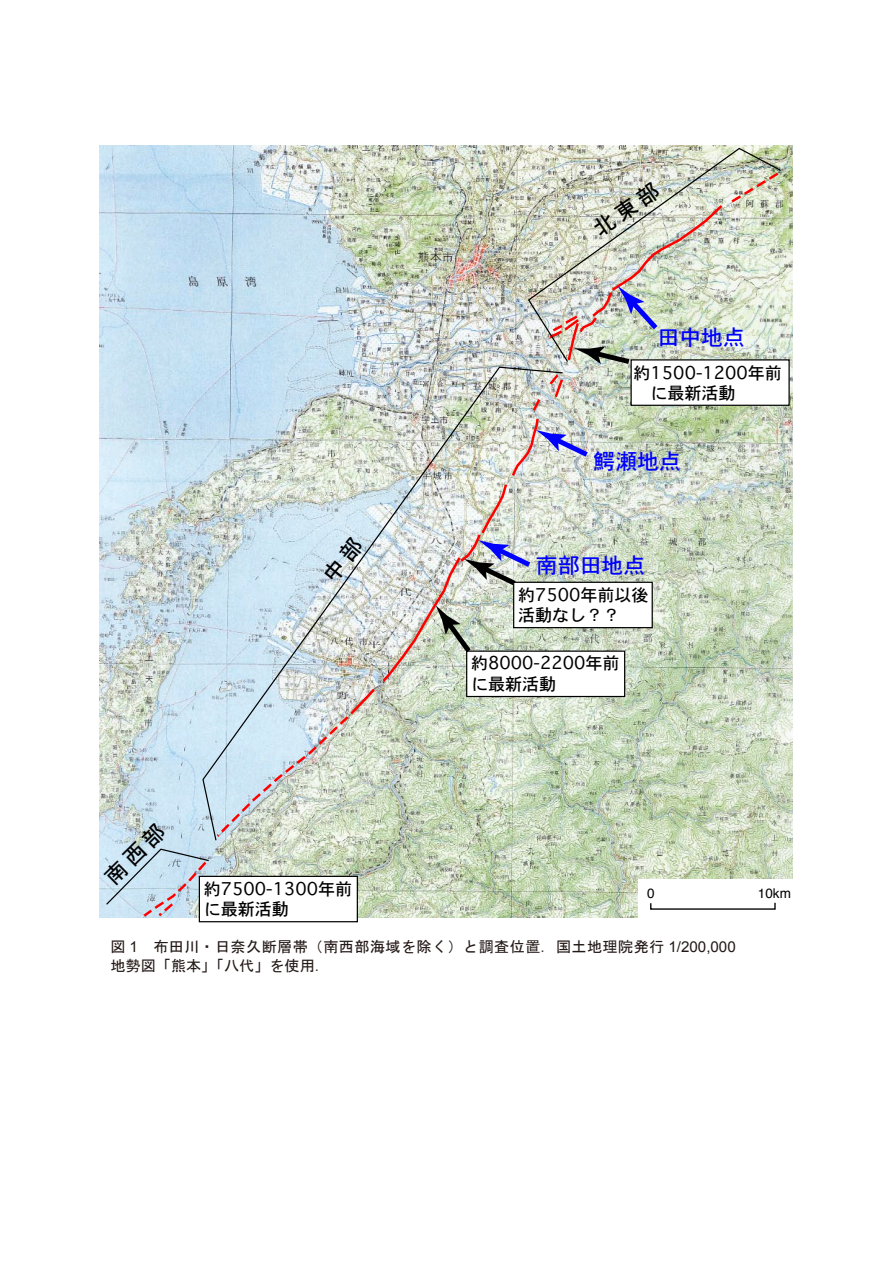
<style>
.page{position:relative;width:893px;height:1263px;background:#fff}
.page>*{position:absolute;margin:0;border:0;box-sizing:border-box;transform-origin:0 0}
.t1{font:21.9px "Osaka";color:#00f}
.t2{font:16.95px/20.4px "Osaka";color:#000}
.t3{font:15px/19.5px "MS Gothic";letter-spacing:.025em;color:#231916}
.t4{font:13.5px "Helvetica";color:#000}
.s1{font-family:"Arial"}
</style>
<div class="page">
<img style="left:100px;top:145px;width:692px;height:772px">
<div style="left:467px;top:651px;width:158px;height:45px;background:#fff"></div>
<div style="left:466px;top:650px;width:159px;height:47px;border:1px solid #000"></div>
<div style="left:631px;top:360px;width:158px;height:45px;background:#fff"></div>
<div style="left:630px;top:359px;width:160px;height:47px;border:1px solid #000"></div>
<img style="left:527px;top:147px;width:255px;height:216px">
<div style="left:514px;top:582px;width:138px;height:46px;background:#fff"></div>
<div style="left:513px;top:582px;width:140px;height:46px;border:1px solid #000"></div>
<div style="left:199px;top:876px;width:159px;height:46px;border:1px solid #000"></div>
<div style="left:639px;top:880px;width:160px;height:45px;background:#fff"></div>
<svg style="left:650px;top:902px;width:126px;height:8px"></svg>
<img style="left:547px;top:170px;width:234px;height:194px">
<svg style="left:102px;top:372px;width:486px;height:545px;background:#cdd8d4"></svg>
<p class="t1" style="left:657px;top:323px;width:89px">田中地点</p>
<p class="t2" style="left:651px;top:362px;width:133px;text-indent:-17px">約1500-1200年前に最新活動</p>
<p class="t1" style="left:593px;top:447px;width:89px">鰐瀬地点</p>
<p class="t1" style="left:536px;top:551px;width:111px">南部田地点</p>
<p class="t2" style="left:518px;top:584px;width:132px">約7500年前以後活動なし？？</p>
<p class="t2" style="left:204px;top:878px;width:150px">約7500-1300年前に最新活動</p>
<p class="t2" style="left:471px;top:653px;width:150px">約8000-2200年前に最新活動</p>
<p class="t4" style="left:647px;top:884px;width:9px">0</p>
<p class="t4" style="left:758px;top:884px;width:35px">10km</p>
<p class="t3" style="left:110px;top:936px;width:627px">図 <span class="s1">1</span>　布田川・日奈久断層帯（南西部海域を除く）と調査位置．国土地理院発行 <span class="s1">1/200,000</span>地勢図「熊本」「八代」を使用．</p>
</div>
